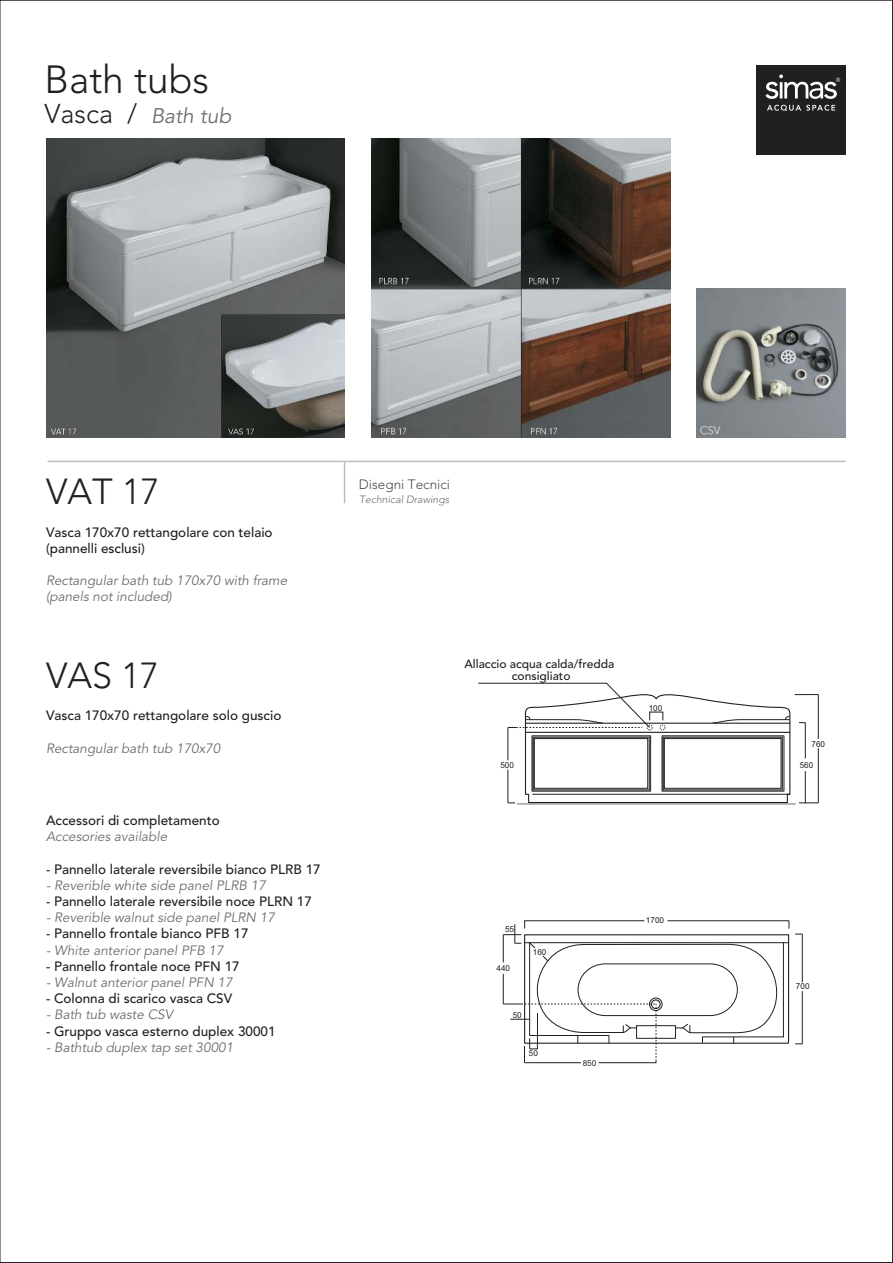
<style>
.page{position:relative;width:893px;height:1263px;background:#fff}
.page>*{position:absolute;margin:0;border:0;box-sizing:border-box;transform-origin:0 0}
.t1{font:300 39px "Avenir";color:#231f20}
.t2{font:300 36px "Avenir";color:#231f20}
.t3{font:italic 21px "Avenir";color:#6c6e70}
.t4{font:500 13.5px/16.2px "Avenir";color:#231f20}
.t5{font:italic 13.5px/16.2px "Avenir";color:#6c6e70}
.t6{font:300 13.5px "Avenir";color:#4a4a4c}
.t7{font:500 12px/12px "Avenir";color:#231f20;text-align:center}
.t8{font:italic 300 10.5px "Avenir";color:#6c6e70}
.t9{font:8.1px "Arial";color:#221f1f}
.s1{font-weight:300;font-style:normal;font-size:27px;color:#231f20}
</style>
<div class="page">
<hr style="left:47px;top:461px;width:799px;height:1px;background:#bbbdbf">
<hr style="left:344px;top:461px;width:1px;height:42px;background:#bbbdbf">
<div style="left:756px;top:65px;width:90px;height:89px;background:#221f1f"></div>
<svg style="left:765px;top:75px;width:75px;height:24px"></svg>
<svg style="left:767px;top:105px;width:68px;height:6px"></svg>
<svg style="left:892px;top:0;width:1px;height:1263px"></svg>
<hr style="left:517px;top:803px;width:279px;height:2px;background:#a7a5a6">
<hr style="left:818px;top:748px;width:1px;height:55px;background:#221f1f">
<hr style="left:818px;top:695px;width:1px;height:44px;background:#221f1f">
<hr style="left:802px;top:991px;width:1px;height:53px;background:#221f1f">
<hr style="left:802px;top:934px;width:1px;height:48px;background:#221f1f">
<svg style="left:503px;top:920px;width:299px;height:143px"></svg>
<svg style="left:478px;top:683px;width:340px;height:121px"></svg>
<div style="left:651px;top:999px;width:10px;height:10px;border:1px solid #221f1f;border-radius:50%"></div>
<img style="left:372px;top:139px;width:298px;height:298px">
<img style="left:46px;top:139px;width:298px;height:298px">
<img style="left:696px;top:288px;width:150px;height:149px">
<h1 class="t1" style="left:45px;top:64px;width:166px">Bath tubs</h1>
<h3 class="t3" style="left:45px;top:107px;width:188px"><span class="s1">Vasca /</span> Bath tub</h3>
<h2 class="t2" style="left:46px;top:477px;width:115px">VAT 17</h2>
<p class="t4" style="left:46px;top:525px;width:228px">Vasca 170x70 rettangolare con telaio (pannelli esclusi)</p>
<p class="t5" style="left:46px;top:574px;width:243px">Rectangular bath tub 170x70 with frame (panels not included)</p>
<h2 class="t2" style="left:46px;top:661px;width:114px">VAS 17</h2>
<p class="t4" style="left:46px;top:709px;width:237px">Vasca 170x70 rettangolare solo guscio</p>
<p class="t5" style="left:46px;top:741px;width:176px">Rectangular bath tub 170x70</p>
<p class="t4" style="left:46px;top:814px;width:175px">Accessori di completamento</p>
<p class="t5" style="left:46px;top:830px;width:123px">Accesories available</p>
<p class="t4" style="left:46px;top:862px;width:276px">- Pannello laterale reversibile bianco PLRB 17</p>
<p class="t5" style="left:46px;top:879px;width:221px">- Reverible white side panel PLRB 17</p>
<p class="t4" style="left:46px;top:895px;width:267px">- Pannello laterale reversibile noce PLRN 17</p>
<p class="t5" style="left:46px;top:911px;width:230px">- Reverible walnut side panel PLRN 17</p>
<p class="t4" style="left:46px;top:927px;width:204px">- Pannello frontale bianco PFB 17</p>
<p class="t5" style="left:46px;top:943px;width:179px">- White anterior panel PFB 17</p>
<p class="t4" style="left:46px;top:959px;width:195px">- Pannello frontale noce PFN 17</p>
<p class="t5" style="left:46px;top:976px;width:188px">- Walnut anterior panel PFN 17</p>
<p class="t4" style="left:46px;top:992px;width:188px">- Colonna di scarico vasca CSV</p>
<p class="t5" style="left:46px;top:1008px;width:128px">- Bath tub waste CSV</p>
<p class="t4" style="left:46px;top:1024px;width:231px">- Gruppo vasca esterno duplex 30001</p>
<p class="t5" style="left:46px;top:1040px;width:189px">- Bathtub duplex tap set 30001</p>
<p class="t6" style="left:359px;top:478px;width:93px">Disegni Tecnici</p>
<p class="t8" style="left:359px;top:495px;width:92px">Technical Drawings</p>
<p class="t7" style="left:464px;top:659px;width:151px">Allaccio acqua calda/fredda consigliato</p>
<p class="t9" style="left:500px;top:760px;width:15px">500</p>
<p class="t9" style="left:649px;top:704px;width:15px">100</p>
<p class="t9" style="left:505px;top:924px;width:11px">55</p>
<p class="t9" style="left:497px;top:964px;width:15px">440</p>
<p class="t9" style="left:533px;top:947px;width:15px">160</p>
<p class="t9" style="left:513px;top:1011px;width:11px">50</p>
<p class="t9" style="left:529px;top:1049px;width:11px">50</p>
<p class="t9" style="left:583px;top:1058px;width:15px">850</p>
<p class="t9" style="left:646px;top:916px;width:20px">1700</p>
<p class="t9" style="left:811px;top:739px;width:15px">760</p>
<p class="t9" style="left:800px;top:760px;width:15px">560</p>
<p class="t9" style="left:796px;top:982px;width:15px">700</p>
</div>
